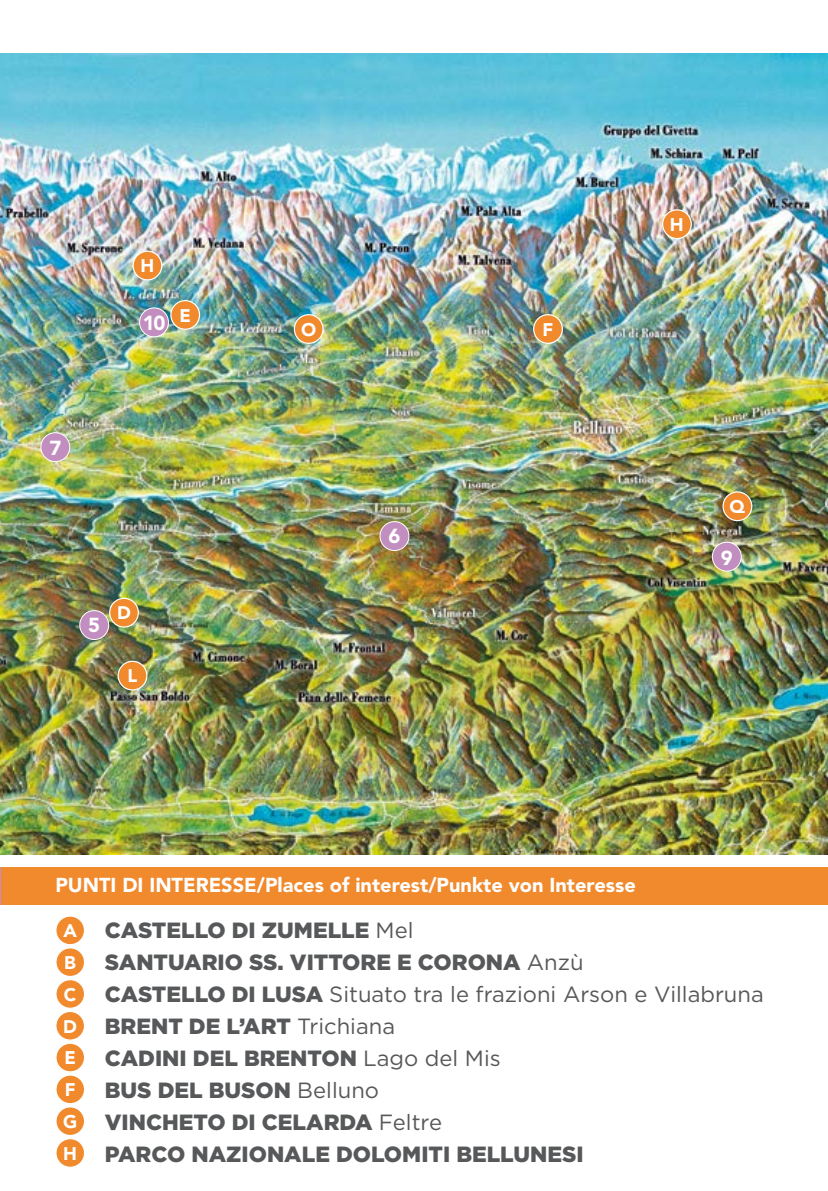
<style>
.page{position:relative;width:828px;height:1191px;background:#fff}
.page>*{position:absolute;margin:0;border:0;box-sizing:border-box;transform-origin:0 0}
.t1{font:900 22px/32px "Gotham HTF";color:#57585a}
.t2{font:900 20.2px "Avenir";color:#fff}
.t3{font:900 20px "Avenir";color:#fff}
.t4{font:900 18.2px/31.8px "Avenir";color:#fff;text-align:justify}
.s1{font-weight:400}
</style>
<div class="page">
<div style="left:0;top:867px;width:6px;height:38px;background:#c28ebf"></div>
<div style="left:1px;top:867px;width:827px;height:38px;background:#f1892d"></div>
<img style="left:0;top:54px;width:828px;height:800px">
<div style="left:80px;top:610px;width:29px;height:29px;background:#c28ebf;border-radius:50%"></div>
<div style="left:79px;top:610px;width:30px;height:30px;border:1px solid #fff;border-radius:50%"></div>
<div style="left:380px;top:521px;width:29px;height:29px;background:#c28ebf;border-radius:50%"></div>
<div style="left:379px;top:521px;width:30px;height:30px;border:1px solid #fff;border-radius:50%"></div>
<div style="left:41px;top:433px;width:29px;height:28px;background:#c28ebf;border-radius:50%"></div>
<div style="left:40px;top:432px;width:30px;height:30px;border:1px solid #fff;border-radius:50%"></div>
<div style="left:712px;top:542px;width:29px;height:29px;background:#c28ebf;border-radius:50%"></div>
<div style="left:712px;top:542px;width:29px;height:29px;border:1px solid #fff;border-radius:50%"></div>
<div style="left:140px;top:308px;width:28px;height:29px;background:#c28ebf;border-radius:50%"></div>
<div style="left:139px;top:307px;width:30px;height:30px;border:1px solid #fff;border-radius:50%"></div>
<div style="left:110px;top:598px;width:28px;height:29px;background:#f1892d;border-radius:50%"></div>
<div style="left:109px;top:598px;width:30px;height:29px;border:1px solid #fff;border-radius:50%"></div>
<div style="left:118px;top:661px;width:29px;height:29px;background:#f1892d;border-radius:50%"></div>
<div style="left:118px;top:660px;width:29px;height:30px;border:1px solid #fff;border-radius:50%"></div>
<div style="left:171px;top:301px;width:28px;height:28px;background:#f1892d;border-radius:50%"></div>
<div style="left:170px;top:300px;width:30px;height:30px;border:1px solid #fff;border-radius:50%"></div>
<div style="left:294px;top:315px;width:29px;height:28px;background:#f1892d;border-radius:50%"></div>
<div style="left:294px;top:314px;width:30px;height:30px;border:1px solid #fff;border-radius:50%"></div>
<div style="left:534px;top:315px;width:28px;height:28px;background:#f1892d;border-radius:50%"></div>
<div style="left:533px;top:314px;width:30px;height:30px;border:1px solid #fff;border-radius:50%"></div>
<div style="left:133px;top:251px;width:29px;height:29px;background:#f1892d;border-radius:50%"></div>
<div style="left:132px;top:251px;width:30px;height:29px;border:1px solid #fff;border-radius:50%"></div>
<div style="left:662px;top:210px;width:29px;height:28px;background:#f1892d;border-radius:50%"></div>
<div style="left:662px;top:209px;width:30px;height:30px;border:1px solid #fff;border-radius:50%"></div>
<div style="left:56px;top:916px;width:28px;height:28px;background:#f1892d;border-radius:50%"></div>
<div style="left:55px;top:915px;width:30px;height:30px;border:1px solid #fff;border-radius:50%"></div>
<div style="left:56px;top:948px;width:29px;height:28px;background:#f1892d;border-radius:50%"></div>
<div style="left:55px;top:947px;width:30px;height:30px;border:1px solid #fff;border-radius:50%"></div>
<div style="left:56px;top:979px;width:29px;height:29px;background:#f1892d;border-radius:50%"></div>
<div style="left:55px;top:979px;width:30px;height:30px;border:1px solid #fff;border-radius:50%"></div>
<div style="left:56px;top:1011px;width:28px;height:29px;background:#f1892d;border-radius:50%"></div>
<div style="left:55px;top:1010px;width:30px;height:30px;border:1px solid #fff;border-radius:50%"></div>
<div style="left:56px;top:1043px;width:29px;height:29px;background:#f1892d;border-radius:50%"></div>
<div style="left:55px;top:1042px;width:30px;height:30px;border:1px solid #fff;border-radius:50%"></div>
<div style="left:56px;top:1075px;width:29px;height:28px;background:#f1892d;border-radius:50%"></div>
<div style="left:55px;top:1074px;width:30px;height:30px;border:1px solid #fff;border-radius:50%"></div>
<div style="left:56px;top:1106px;width:29px;height:29px;background:#f1892d;border-radius:50%"></div>
<div style="left:55px;top:1106px;width:30px;height:30px;border:1px solid #fff;border-radius:50%"></div>
<div style="left:56px;top:1138px;width:29px;height:29px;background:#f1892d;border-radius:50%"></div>
<div style="left:55px;top:1138px;width:30px;height:29px;border:1px solid #fff;border-radius:50%"></div>
<div style="left:723px;top:492px;width:29px;height:28px;background:#f1892d;border-radius:50%"></div>
<div style="left:722px;top:491px;width:30px;height:30px;border:1px solid #fff;border-radius:50%"></div>
<p class="t2" style="left:49px;top:436px;width:13px">7</p>
<p class="t4" style="left:140px;top:250px;width:15px">H</p>
<p class="t2" style="left:143px;top:311px;width:24px">10</p>
<p class="t4" style="left:179px;top:299px;width:13px">E</p>
<p class="t2" style="left:88px;top:612px;width:13px">5</p>
<p class="t4" style="left:117px;top:597px;width:15px">D</p>
<p class="t4" style="left:128px;top:660px;width:11px">L</p>
<p class="t4" style="left:301px;top:313px;width:17px">O</p>
<p class="t4" style="left:542px;top:313px;width:12px">F</p>
<p class="t2" style="left:388px;top:523px;width:13px">6</p>
<p class="t4" style="left:670px;top:209px;width:15px">H</p>
<p class="t4" style="left:729px;top:490px;width:17px">Q</p>
<p class="t2" style="left:721px;top:545px;width:13px">9</p>
<p class="t3" style="left:55px;top:873px;width:582px">PUNTI DI INTERESSE/Places of interest/Punkte von Interesse</p>
<p class="t1" style="left:105px;top:913px;width:660px">CASTELLO DI ZUMELLE <span class="s1">Mel<br></span>SANTUARIO SS. VITTORE E CORONA <span class="s1">Anzù<br></span>CASTELLO DI LUSA <span class="s1">Situato tra le frazioni Arson e Villabruna<br></span>BRENT DE L’ART <span class="s1">Trichiana<br></span>CADINI DEL BRENTON <span class="s1">Lago del Mis<br></span>BUS DEL BUSON <span class="s1">Belluno<br></span>VINCHETO DI CELARDA <span class="s1">Feltre<br></span>PARCO NAZIONALE DOLOMITI BELLUNESI</p>
<p class="t4" style="left:63px;top:914px;width:16px">A B C D E F G H</p>
</div>
